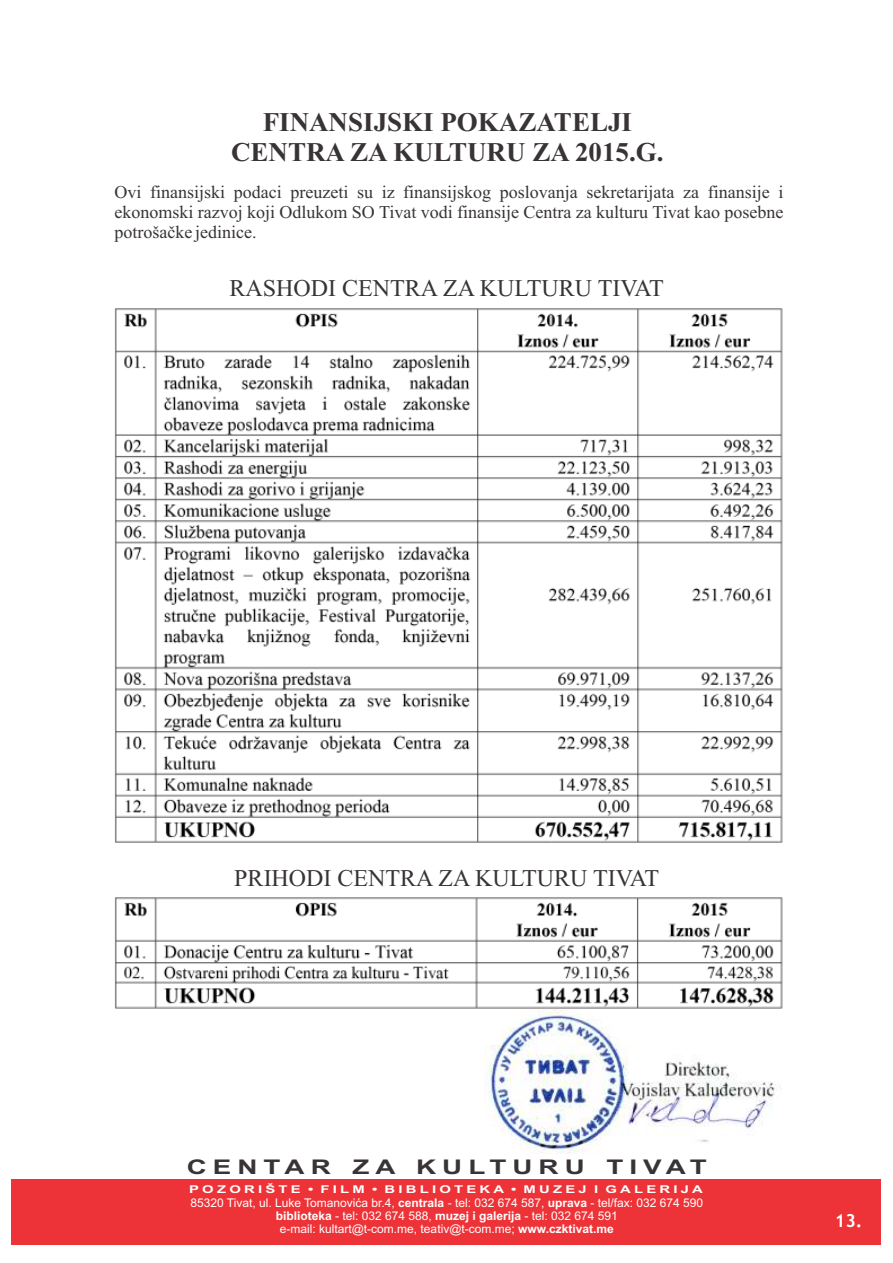
<style>
.page{position:relative;width:893px;height:1263px;background:#fff}
.page>*{position:absolute;margin:0;border:0;box-sizing:border-box;transform-origin:0 0}
.t1{font:700 27px/29.8px "Times New Roman";color:#383336;text-align:center}
.t2{font:24px "Times New Roman";color:#383336}
.t3{font:700 20.25px "Arial";letter-spacing:.22em;color:#383336;scale:1.38 1}
.t4{font:18px/20px "Times New Roman";color:#383336;text-align:justify}
.t5{font:700 18px "Trebuchet MS";color:#fff}
.t6{font:12px "Arial";color:#fff}
.t7{font:700 10.8px "Arial";letter-spacing:.22em;color:#fff;scale:1.38 1}
.s1{font-weight:700}
</style>
<div class="page">
<div style="left:12px;top:1179px;width:869px;height:66px;background:#ed3338"></div>
<img style="left:115px;top:308px;width:668px;height:535px">
<img style="left:115px;top:897px;width:668px;height:112px">
<img style="left:484px;top:1009px;width:291px;height:145px">
<h1 class="t1" style="left:231px;top:110px;width:434px">FINANSIJSKI POKAZATELJI<br>CENTRA ZA KULTURU ZA 2015.G.</h1>
<h3 class="t4" style="left:114px;top:184px;width:671px">Ovi finansijski podaci preuzeti su iz finansijskog poslovanja sekretarijata za finansije i ekonomski razvoj koji Odlukom SO Tivat vodi finansije Centra za kulturu Tivat kao posebne potrošačke jedinice.</h3>
<h2 class="t2" style="left:230px;top:279px;width:436px">RASHODI CENTRA ZA KULTURU TIVAT</h2>
<h2 class="t2" style="left:234px;top:869px;width:426px">PRIHODI CENTRA ZA KULTURU TIVAT</h2>
<h3 class="t3" style="left:187px;top:1159px;width:378px">CENTAR ZA KULTURU TIVAT</h3>
<p class="t7" style="left:189px;top:1185px;width:374px">POZORIŠTE • FILM • BIBLIOTEKA • MUZEJ I GALERIJA</p>
<p class="t6" style="left:190px;top:1198px;width:514px">85320 Tivat, ul. Luke Tomanovi a br.4, <span class="s1">centrala</span> - tel: 032 674 587, <span class="s1">uprava</span> - tel/fax: 032 674 590</p>
<p class="t6" style="left:356px;top:1198px;width:7px">ć</p>
<p class="t6" style="left:276px;top:1211px;width:344px"><span class="s1">biblioteka</span> - tel: 032 674 588, <span class="s1">muzej i galerija</span> - tel: 032 674 591</p>
<p class="t6" style="left:280px;top:1225px;width:335px">e-mail: kultart@t-com.me, teativ@t-com.me; <span class="s1">www.czktivat.me</span></p>
<h3 class="t5" style="left:835px;top:1214px;width:29px">13.</h3>
</div>
